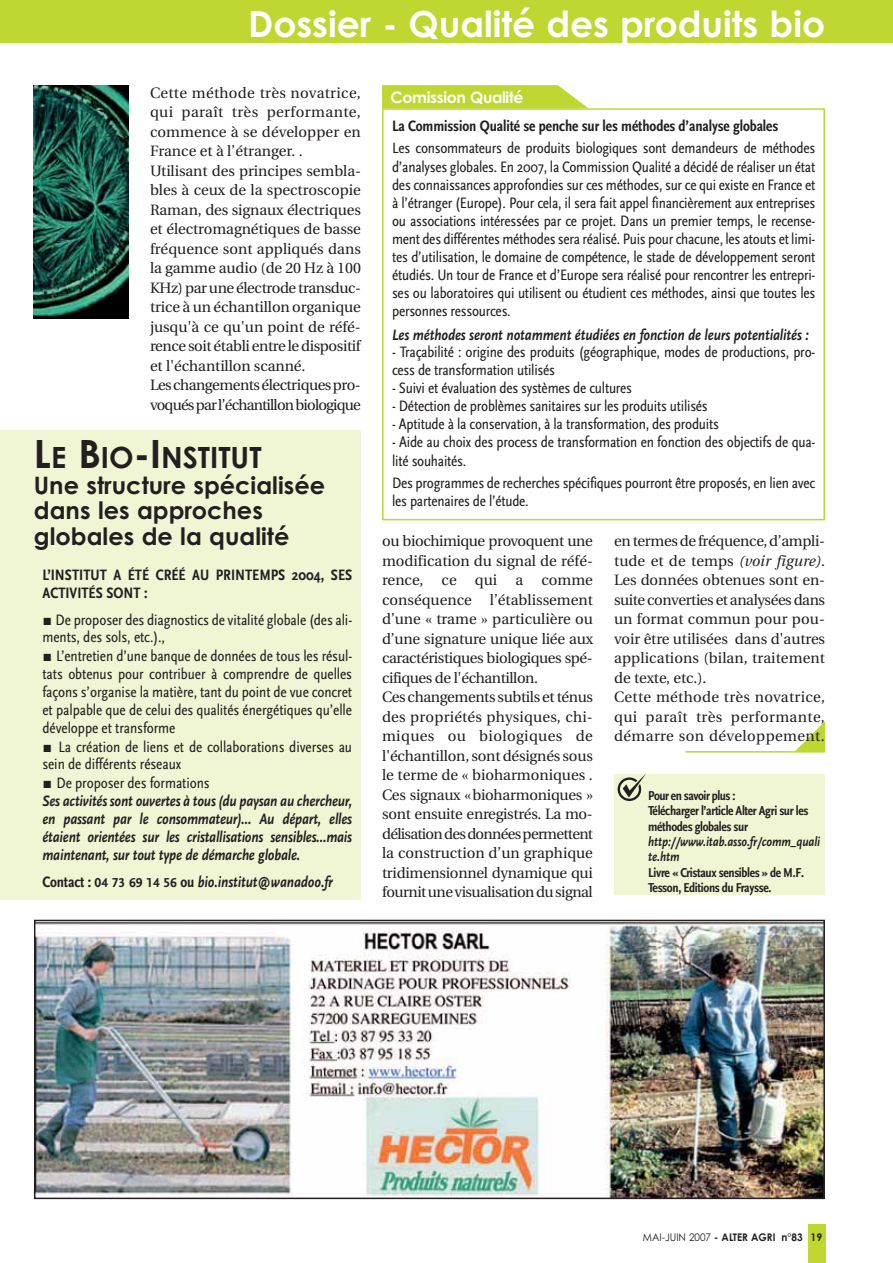
<style>
.page{position:relative;width:893px;height:1263px;background:#fff}
.page>*{position:absolute;margin:0;border:0;box-sizing:border-box;transform-origin:0 0}
.t1{font:700 36px "Century Gothic";color:#fff}
.t2{font:700 29.25px "Century Gothic";color:#231f20}
.t3{font:700 24px/25.5px "Century Gothic";color:#231f20}
.t4{font:15.75px/18.1px "Scala Sans Regular Con";letter-spacing:-.015em;color:#231f20}
.t5{font:italic 700 15.75px/18.1px "Scala Sans";letter-spacing:-.005em;color:#231f20;text-align:justify;scale:.85 1}
.t6{font:700 condensed 15.75px/18.1px "Scala Sans";letter-spacing:-.005em;color:#231f20}
.t7{font:700 15.75px "Century Gothic";letter-spacing:-.02em;color:#fff}
.t8{font:15px/19.5px "Utopia";letter-spacing:-.005em;color:#231f20}
.t9{font:700 condensed 13.5px/15.5px "Scala Sans";letter-spacing:-.025em;color:#231f20}
.t10{font:italic 700 13.5px/15.5px "Scala Sans";letter-spacing:-.005em;color:#231f20;scale:.85 1}
.t11{font:700 10.5px "Century Gothic";color:#231f20;scale:.95 1}
.s1{font-size:39px}
.s2{font-family:"Scala Sans Expert"}
.s3{font-style:normal;font-stretch:condensed}
.s4{font-family:"Scala Sans LF";font-style:normal;font-size:13.5px}
.s5{font-style:italic}
.s6{font-weight:400}
</style>
<div class="page">
<div style="left:808px;top:1225px;width:17px;height:38px;background:#bfd730"></div>
<div style="left:0;top:0;width:893px;height:43px;background:#bfd730"></div>
<div style="left:0;top:430px;width:361px;height:470px;background:#f0f5d4"></div>
<div style="left:382px;top:108px;width:443px;height:412px;border:2px solid #bfd730"></div>
<svg style="left:382px;top:85px;width:206px;height:23px;background:#c3da40"></svg>
<div style="left:614px;top:774px;width:211px;height:121px;background:#f0f5d4"></div>
<svg style="left:618px;top:773px;width:28px;height:28px"></svg>
<svg style="left:795px;top:721px;width:30px;height:30px"></svg>
<hr style="left:685px;top:751px;width:140px;height:2px;background:#bfd730">
<img style="left:37px;top:923px;width:785px;height:273px">
<div style="left:34px;top:920px;width:791px;height:279px;border:2px solid #231f20"></div>
<img style="left:34px;top:85px;width:95px;height:234px">
<h1 class="t1" style="left:248px;top:11px;width:578px">Dossier - Qualité des produits bio</h1>
<p class="t8" style="left:150px;top:84px;width:213px">Cette méthode très novatrice, qui paraît très performante, commence à se développer en<br>France et à l’étranger. .<br>Utilisant des principes sembla&shy;bles à ceux de la spectroscopie<br>Raman, des signaux électriques et électromagnétiques de basse fréquence sont appliqués dans la gamme audio (de 20 Hz à 100<br>KHz) par une électrode transduc&shy;trice à un échantillon organique jusqu'à ce qu'un point de réfé&shy;rence soit établi entre le dispositif et l'échantillon scanné.<br>Les changements électriques pro&shy;voqués par l’échantillon biologique</p>
<h2 class="t2" style="left:34px;top:447px;width:229px"><span class="s1">L</span>E <span class="s1">B</span>IO<span class="s1">-I</span>NSTITUT</h2>
<h3 class="t3" style="left:34px;top:475px;width:293px">Une structure spécialisée dans les approches globales de la qualité</h3>
<p class="t6" style="left:42px;top:567px;width:311px">L’INSTITUT A ÉTÉ CRÉÉ AU PRINTEMPS 2004, SES<br>ACTIVITÉS SONT :</p>
<p class="t4" style="left:42px;top:612px;width:311px"><span class="s2">r</span> De proposer des diagnostics de vitalité globale (des ali&shy;ments, des sols, etc.).,<br><span class="s2">r</span> L’entretien d’une banque de données de tous les résul&shy;tats obtenus pour contribuer à comprendre de quelles façons s’organise la matière, tant du point de vue concret et palpable que de celui des qualités énergétiques qu’elle développe et transforme<br><span class="s2">r</span> La création de liens et de collaborations diverses au sein de différents réseaux<br><span class="s2">r</span> De proposer des formations</p>
<p class="t5" style="left:42px;top:793px;width:366px">Ses activités sont ouvertes à tous (du paysan au chercheur, en passant par le consommateur)… Au départ, elles étaient orientées sur les cristallisations sensibles…mais maintenant, sur tout type de démarche globale.</p>
<p class="t5" style="left:42px;top:874px;width:343px"><span class="s3">Contact :</span> <span class="s4">04 73 69 14 56</span> <span class="s3">ou</span> bio.institut@wanadoo.fr</p>
<p class="t7" style="left:391px;top:91px;width:134px">Comission Qualité</p>
<p class="t6" style="left:392px;top:118px;width:388px">La Commission Qualité se penche sur les méthodes d’analyse globales</p>
<p class="t4" style="left:392px;top:141px;width:425px;text-align:justify">Les consommateurs de produits biologiques sont demandeurs de méthodes d’analyses globales. En 2007, la Commission Qualité a décidé de réaliser un état des connaissances approfondies sur ces méthodes, sur ce qui existe en France et à l’étranger (Europe). Pour cela, il sera fait appel financièrement aux entreprises ou associations intéressées par ce projet. Dans un premier temps, le recense&shy;ment des différentes méthodes sera réalisé. Puis pour chacune, les atouts et limi&shy;tes d’utilisation, le domaine de compétence, le stade de développement seront étudiés. Un tour de France et d’Europe sera réalisé pour rencontrer les entrepri&shy;ses ou laboratoires qui utilisent ou étudient ces méthodes, ainsi que toutes les personnes ressources.</p>
<p class="t5" style="left:392px;top:327px;width:492px">Les méthodes seront notamment étudiées en fonction de leurs potentialités :</p>
<p class="t4" style="left:392px;top:344px;width:425px">- Traçabilité : origine des produits (géographique, modes de productions, pro&shy;cess de transformation utilisés</p>
<p class="t4" style="left:392px;top:380px;width:241px">- Suivi et évaluation des systèmes de cultures</p>
<p class="t4" style="left:392px;top:399px;width:317px">- Détection de problèmes sanitaires sur les produits utilisés</p>
<p class="t4" style="left:392px;top:417px;width:328px">- Aptitude à la conservation, à la transformation, des produits</p>
<p class="t4" style="left:392px;top:435px;width:425px">- Aide au choix des process de transformation en fonction des objectifs de qua&shy;lité souhaités.</p>
<p class="t4" style="left:392px;top:475px;width:425px">Des programmes de recherches spécifiques pourront être proposés, en lien avec les partenaires de l’étude.</p>
<p class="t8" style="left:382px;top:533px;width:212px">ou biochimique provoquent une modification du signal de réfé&shy;rence, ce qui a comme conséquence l’établissement d’une « trame » particulière ou d’une signature unique liée aux caractéristiques biologiques spé&shy;cifiques de l'échantillon.<br>Ces changements subtils et ténus des propriétés physiques, chi&shy;miques ou biologiques de l'échantillon, sont désignés sous le terme de « bioharmoniques .<br>Ces signaux «bioharmoniques » sont ensuite enregistrés. La mo&shy;délisation des données permettent la construction d’un graphique tridimensionnel dynamique qui fournit une visualisation du signal</p>
<p class="t8" style="left:614px;top:533px;width:212px">en termes de fréquence, d’ampli&shy;tude et de temps <span class="s5">(voir figure)</span>.<br>Les données obtenues sont en&shy;suite converties et analysées dans un format commun pour pou&shy;voir être utilisées dans d'autres applications (bilan, traitement de texte, etc.).<br>Cette méthode très novatrice, qui paraît très performante, démarre son développement.</p>
<p class="t9" style="left:648px;top:789px;width:162px">Pour en savoir plus :<br>Télécharger l’article Alter Agri sur les méthodes globales sur</p>
<p class="t10" style="left:648px;top:835px;width:204px">http://www.itab.asso.fr/comm_quali te.htm</p>
<p class="t9" style="left:648px;top:866px;width:157px">Livre « Cristaux sensibles » de M.F.<br>Tesson, Editions du Fraysse.</p>
<p class="t11" style="left:643px;top:1233px;width:190px"><span class="s6">MAI-JUIN 2007</span> - ALTER AGRI n°83 19</p>
</div>
